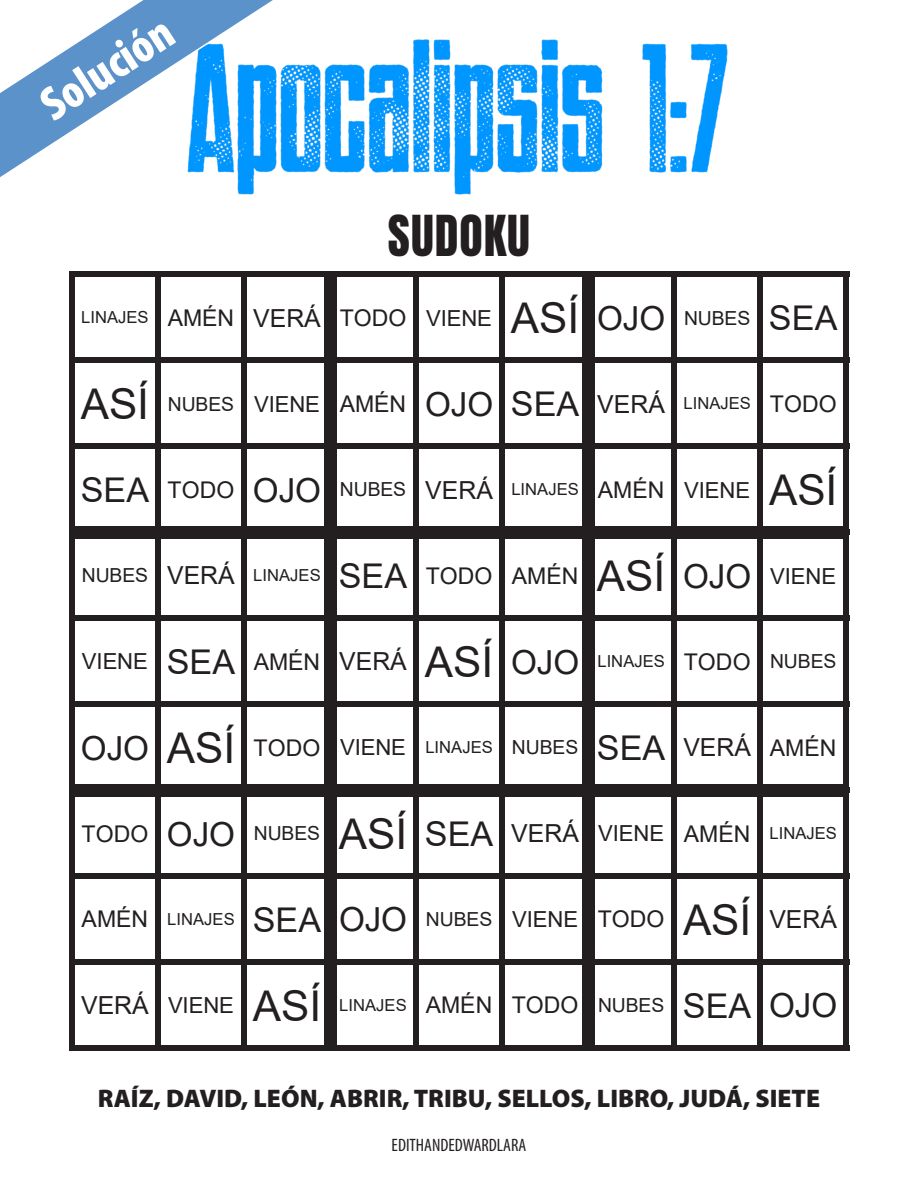
<style>
.page{position:relative;width:918px;height:1188px;background:#fff}
.page>*{position:absolute;margin:0;border:0;box-sizing:border-box;transform-origin:0 0}
.t1{font:900 condensed 48px "Myriad Pro";color:#fff}
.t2{font:48px "Anton";letter-spacing:.02em;color:#231f20}
.t3{font:900 25.5px "Myriad Pro";color:#231f20}
.t4{font:22.95px "Arial";color:#231f20}
.t5{font:22.05px "Arial";letter-spacing:-.005em;color:#231f20}
.t6{font:condensed 18px "Myriad Pro";color:#231f20}
.s1{font-size:16.65px}
.s2{font-size:24.9px}
.s3{font-size:22.05px}
.s4{font-size:42.3px}
.s5{font-size:33.15px}
.s6{font-size:19.35px}
.s7{font-size:34.05px}
</style>
<div class="page">
<img style="left:311px;top:39px;width:417px;height:156px">
<svg style="left:0;top:0;width:311px;height:195px"></svg>
<div style="left:69px;top:271px;width:6px;height:780px;background:#231f20"></div>
<div style="left:155px;top:271px;width:6px;height:780px;background:#231f20"></div>
<div style="left:241px;top:271px;width:6px;height:780px;background:#231f20"></div>
<div style="left:413px;top:271px;width:6px;height:780px;background:#231f20"></div>
<div style="left:499px;top:271px;width:6px;height:780px;background:#231f20"></div>
<div style="left:671px;top:271px;width:6px;height:780px;background:#231f20"></div>
<div style="left:757px;top:271px;width:6px;height:780px;background:#231f20"></div>
<div style="left:843px;top:271px;width:6px;height:780px;background:#231f20"></div>
<div style="left:69px;top:271px;width:780px;height:6px;background:#231f20"></div>
<div style="left:69px;top:357px;width:780px;height:6px;background:#231f20"></div>
<div style="left:69px;top:443px;width:780px;height:6px;background:#231f20"></div>
<div style="left:69px;top:615px;width:780px;height:6px;background:#231f20"></div>
<div style="left:69px;top:701px;width:780px;height:6px;background:#231f20"></div>
<div style="left:69px;top:873px;width:780px;height:6px;background:#231f20"></div>
<div style="left:69px;top:959px;width:780px;height:6px;background:#231f20"></div>
<div style="left:69px;top:1045px;width:780px;height:6px;background:#231f20"></div>
<div style="left:324px;top:274px;width:12px;height:86px;background:#231f20"></div>
<div style="left:582px;top:274px;width:13px;height:86px;background:#231f20"></div>
<div style="left:324px;top:360px;width:12px;height:86px;background:#231f20"></div>
<div style="left:582px;top:360px;width:13px;height:86px;background:#231f20"></div>
<div style="left:324px;top:446px;width:12px;height:86px;background:#231f20"></div>
<div style="left:582px;top:446px;width:13px;height:86px;background:#231f20"></div>
<div style="left:72px;top:526px;width:86px;height:13px;background:#231f20"></div>
<div style="left:158px;top:526px;width:86px;height:13px;background:#231f20"></div>
<div style="left:244px;top:526px;width:86px;height:13px;background:#231f20"></div>
<div style="left:324px;top:532px;width:12px;height:86px;background:#231f20"></div>
<div style="left:330px;top:526px;width:86px;height:13px;background:#231f20"></div>
<div style="left:416px;top:526px;width:86px;height:13px;background:#231f20"></div>
<div style="left:502px;top:526px;width:86px;height:13px;background:#231f20"></div>
<div style="left:582px;top:532px;width:13px;height:86px;background:#231f20"></div>
<div style="left:588px;top:526px;width:86px;height:13px;background:#231f20"></div>
<div style="left:674px;top:526px;width:86px;height:13px;background:#231f20"></div>
<div style="left:760px;top:526px;width:86px;height:13px;background:#231f20"></div>
<div style="left:324px;top:618px;width:12px;height:86px;background:#231f20"></div>
<div style="left:582px;top:618px;width:13px;height:86px;background:#231f20"></div>
<div style="left:324px;top:704px;width:12px;height:86px;background:#231f20"></div>
<div style="left:582px;top:704px;width:13px;height:86px;background:#231f20"></div>
<div style="left:72px;top:784px;width:86px;height:13px;background:#231f20"></div>
<div style="left:158px;top:784px;width:86px;height:13px;background:#231f20"></div>
<div style="left:244px;top:784px;width:86px;height:13px;background:#231f20"></div>
<div style="left:324px;top:790px;width:12px;height:86px;background:#231f20"></div>
<div style="left:330px;top:784px;width:86px;height:13px;background:#231f20"></div>
<div style="left:416px;top:784px;width:86px;height:13px;background:#231f20"></div>
<div style="left:502px;top:784px;width:86px;height:13px;background:#231f20"></div>
<div style="left:582px;top:790px;width:13px;height:86px;background:#231f20"></div>
<div style="left:588px;top:784px;width:86px;height:13px;background:#231f20"></div>
<div style="left:674px;top:784px;width:86px;height:13px;background:#231f20"></div>
<div style="left:760px;top:784px;width:86px;height:13px;background:#231f20"></div>
<div style="left:324px;top:876px;width:12px;height:86px;background:#231f20"></div>
<div style="left:582px;top:876px;width:13px;height:86px;background:#231f20"></div>
<div style="left:324px;top:962px;width:12px;height:86px;background:#231f20"></div>
<div style="left:582px;top:962px;width:13px;height:86px;background:#231f20"></div>
<p class="t1" style="left:28px;top:83px;width:150px;rotate:-33deg">Solución</p>
<p class="t2" style="left:388px;top:211px;width:144px">SUDOKU</p>
<p class="t4" style="left:81px;top:302px;width:758px"><span class="s1">LINAJES</span> AMÉN <span class="s2">VERÁ</span> TODO <span class="s3">VIENE</span> <span class="s4">ASÍ</span> <span class="s5">OJO</span> <span class="s6">NUBES</span> <span class="s7">SEA</span></p>
<p class="t4" style="left:81px;top:388px;width:757px"><span class="s4">ASÍ</span> <span class="s6">NUBES</span> <span class="s3">VIENE</span> AMÉN <span class="s5">OJO</span> <span class="s7">SEA</span> <span class="s2">VERÁ</span> <span class="s1">LINAJES</span> TODO</p>
<p class="t4" style="left:81px;top:474px;width:758px"><span class="s7">SEA</span> TODO <span class="s5">OJO</span> <span class="s6">NUBES</span> <span class="s2">VERÁ</span> <span class="s1">LINAJES</span> AMÉN <span class="s3">VIENE</span> <span class="s4">ASÍ</span></p>
<p class="t4" style="left:82px;top:560px;width:756px"><span class="s6">NUBES</span> <span class="s2">VERÁ</span> <span class="s1">LINAJES</span> <span class="s7">SEA</span> TODO AMÉN <span class="s4">ASÍ</span> <span class="s5">OJO</span> <span class="s3">VIENE</span></p>
<p class="t4" style="left:82px;top:646px;width:756px"><span class="s3">VIENE</span> <span class="s7">SEA</span> AMÉN <span class="s2">VERÁ</span> <span class="s4">ASÍ</span> <span class="s5">OJO</span> <span class="s1">LINAJES</span> TODO <span class="s6">NUBES</span></p>
<p class="t4" style="left:81px;top:732px;width:757px"><span class="s5">OJO</span> <span class="s4">ASÍ</span> TODO <span class="s3">VIENE</span> <span class="s1">LINAJES</span> <span class="s6">NUBES</span> <span class="s7">SEA</span> <span class="s2">VERÁ</span> AMÉN</p>
<p class="t4" style="left:82px;top:818px;width:757px">TODO <span class="s5">OJO</span> <span class="s6">NUBES</span> <span class="s4">ASÍ</span> <span class="s7">SEA</span> <span class="s2">VERÁ</span> <span class="s3">VIENE</span> AMÉN <span class="s1">LINAJES</span></p>
<p class="t4" style="left:82px;top:904px;width:757px">AMÉN <span class="s1">LINAJES</span> <span class="s7">SEA</span> <span class="s5">OJO</span> <span class="s6">NUBES</span> <span class="s3">VIENE</span> TODO <span class="s4">ASÍ</span> <span class="s2">VERÁ</span></p>
<p class="t5" style="left:81px;top:990px;width:242px"><span class="s2">VERÁ</span> VIENE <span class="s4">ASÍ</span></p>
<p class="t4" style="left:339px;top:990px;width:500px"><span class="s1">LINAJES</span> AMÉN TODO <span class="s6">NUBES</span> <span class="s7">SEA</span> <span class="s5">OJO</span></p>
<p class="t3" style="left:98px;top:1081px;width:724px">RAÍZ, DAVID, LEÓN, ABRIR, TRIBU, SELLOS, LIBRO, JUDÁ, SIETE</p>
<p class="t6" style="left:392px;top:1134px;width:136px">EDITHANDEDWARDLARA</p>
</div>
